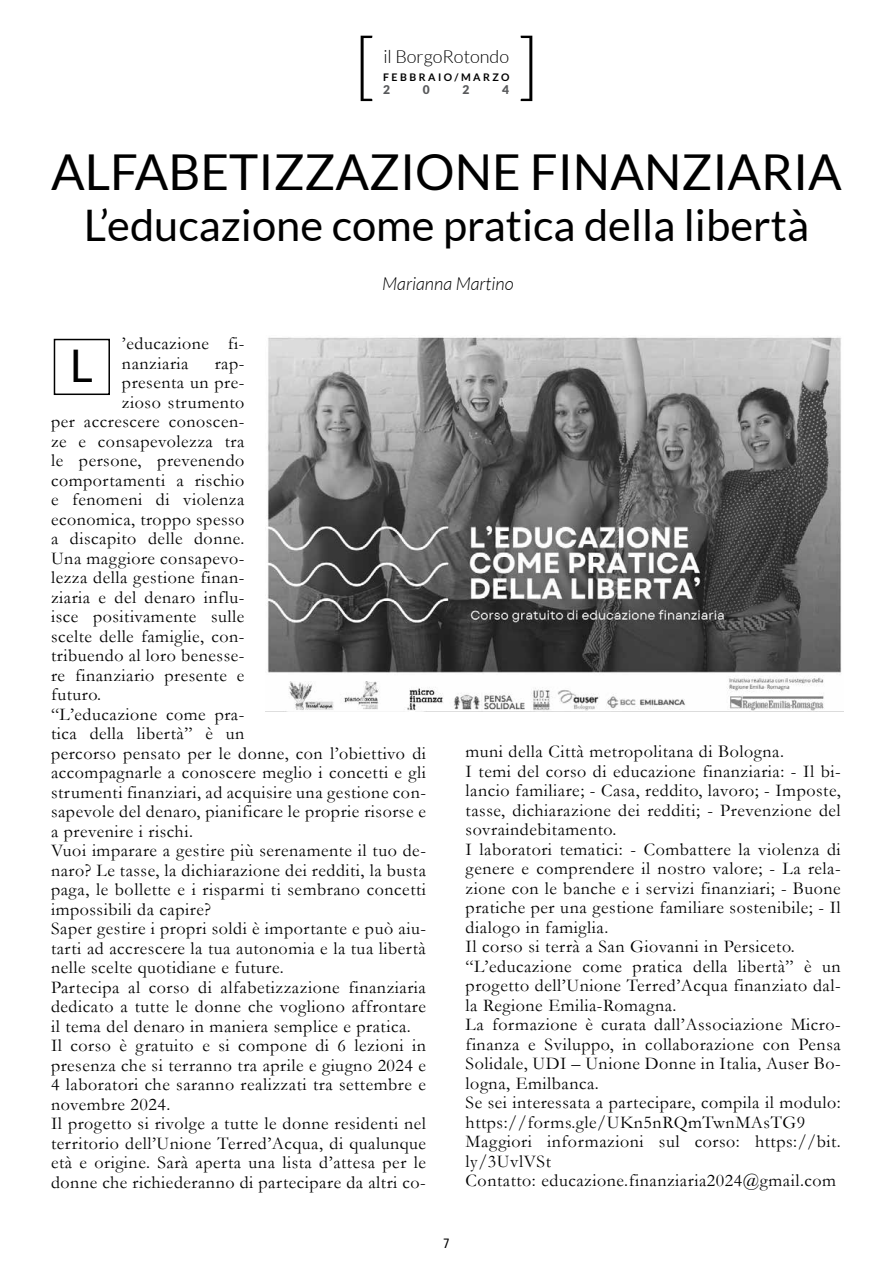
<style>
.page{position:relative;width:893px;height:1263px;background:#fff}
.page>*{position:absolute;margin:0;border:0;box-sizing:border-box;transform-origin:0 0}
.t1{font:300 73.5px "Lato";color:#000}
.t2{font:49.5px "Lato";color:#000}
.t3{font:45px "Lato";color:#000}
.t4{font:43.5px "Lato";color:#000}
.t5{font:18px/19.5px "Garamond";letter-spacing:.03em;color:#000}
.t6{font:italic 300 18px "Lato";color:#000}
.t7{font:300 18px "Lato";color:#000}
.t8{font:condensed 13.5px "Frutiger LT Std";color:#000}
.t9{font:900 12px "Lato";color:#58595b}
.t10{font:700 10.5px "Lato";letter-spacing:.235em;color:#000}
</style>
<div class="page">
<div style="left:54px;top:339px;width:56px;height:56px;border:2px solid #000"></div>
<img style="left:266px;top:337px;width:577px;height:375px">
<h1 class="t1" style="left:354px;top:26px;width:24px">[</h1>
<p class="t7" style="left:383px;top:47px;width:127px">il BorgoRotondo</p>
<p class="t10" style="left:383px;top:72px;width:128px">FEBBRAIO/MARZO</p>
<p class="t9" style="left:383px;top:83px;width:8px">2</p>
<p class="t9" style="left:423px;top:83px;width:8px">0</p>
<p class="t9" style="left:462px;top:83px;width:8px">2</p>
<p class="t9" style="left:502px;top:83px;width:8px">4</p>
<h2 class="t2" style="left:51px;top:145px;width:792px">ALFABETIZZAZIONE FINANZIARIA</h2>
<h3 class="t4" style="left:84px;top:201px;width:727px">L’educazione come pratica della libertà</h3>
<p class="t6" style="left:382px;top:274px;width:133px">Marianna Martino</p>
<p class="t5" style="left:122px;top:334px;width:124px">’educazione fi&shy;nanziaria</p>
<h3 class="t3" style="left:70px;top:340px;width:25px">L</h3>
<p class="t5" style="left:215px;top:353px;width:31px">rap-</p>
<p class="t5" style="left:122px;top:373px;width:124px">presenta un pre-</p>
<p class="t5" style="left:122px;top:392px;width:124px">zioso strumento</p>
<p class="t5" style="left:51px;top:412px;width:195px">per accrescere conoscen-</p>
<p class="t5" style="left:51px;top:431px;width:195px">ze e consapevolezza tra</p>
<p class="t5" style="left:51px;top:451px;width:195px">le persone, prevenendo</p>
<p class="t5" style="left:51px;top:470px;width:195px">comportamenti a rischio</p>
<p class="t5" style="left:51px;top:490px;width:195px">e fenomeni di violenza</p>
<p class="t5" style="left:51px;top:509px;width:195px">economica, troppo spesso</p>
<p class="t5" style="left:51px;top:529px;width:195px">a discapito delle donne.</p>
<p class="t5" style="left:51px;top:548px;width:195px">Una maggiore consapevo-</p>
<p class="t5" style="left:51px;top:568px;width:195px">lezza della gestione finan-</p>
<p class="t5" style="left:51px;top:587px;width:195px">ziaria e del denaro influ-</p>
<p class="t5" style="left:51px;top:607px;width:195px">isce positivamente sulle</p>
<p class="t5" style="left:51px;top:626px;width:195px">scelte delle famiglie, con-</p>
<p class="t5" style="left:51px;top:646px;width:195px">tribuendo al loro benesse-</p>
<p class="t5" style="left:51px;top:665px;width:195px">re finanziario presente e</p>
<p class="t5" style="left:51px;top:685px;width:52px">futuro.</p>
<p class="t5" style="left:51px;top:704px;width:195px">“L’educazione come pra-</p>
<p class="t5" style="left:51px;top:724px;width:195px">tica della libertà” è un</p>
<p class="t5" style="left:51px;top:743px;width:376px">percorso pensato per le donne, con l’obiettivo di</p>
<p class="t5" style="left:51px;top:763px;width:376px">accompagnarle a conoscere meglio i concetti e gli</p>
<p class="t5" style="left:51px;top:782px;width:376px">strumenti finanziari, ad acquisire una gestione con-</p>
<p class="t5" style="left:51px;top:802px;width:376px">sapevole del denaro, pianificare le proprie risorse e</p>
<p class="t5" style="left:51px;top:821px;width:143px">a prevenire i rischi.</p>
<p class="t5" style="left:51px;top:841px;width:377px">Vuoi imparare a gestire più serenamente il tuo de-</p>
<p class="t5" style="left:51px;top:860px;width:376px">naro? Le tasse, la dichiarazione dei redditi, la busta</p>
<p class="t5" style="left:51px;top:880px;width:376px">paga, le bollette e i risparmi ti sembrano concetti</p>
<p class="t5" style="left:51px;top:899px;width:161px">impossibili da capire?</p>
<p class="t5" style="left:51px;top:919px;width:376px">Saper gestire i propri soldi è importante e può aiu-</p>
<p class="t5" style="left:51px;top:938px;width:376px">tarti ad accrescere la tua autonomia e la tua libertà</p>
<p class="t5" style="left:51px;top:958px;width:234px">nelle scelte quotidiane e future.</p>
<p class="t5" style="left:51px;top:977px;width:376px">Partecipa al corso di alfabetizzazione finanziaria</p>
<p class="t5" style="left:51px;top:997px;width:376px">dedicato a tutte le donne che vogliono affrontare</p>
<p class="t5" style="left:51px;top:1016px;width:361px">il tema del denaro in maniera semplice e pratica.</p>
<p class="t5" style="left:51px;top:1036px;width:376px">Il corso è gratuito e si compone di 6 lezioni in</p>
<p class="t5" style="left:51px;top:1055px;width:376px">presenza che si terranno tra aprile e giugno 2024 e</p>
<p class="t5" style="left:51px;top:1075px;width:376px">4 laboratori che saranno realizzati tra settembre e</p>
<p class="t5" style="left:51px;top:1094px;width:121px">novembre 2024.</p>
<p class="t5" style="left:51px;top:1114px;width:376px">Il progetto si rivolge a tutte le donne residenti nel</p>
<p class="t5" style="left:51px;top:1133px;width:376px">territorio dell’Unione Terred’Acqua, di qualunque</p>
<p class="t5" style="left:51px;top:1153px;width:376px">età e origine. Sarà aperta una lista d’attesa per le</p>
<p class="t5" style="left:51px;top:1172px;width:376px">donne che richiederanno di partecipare da altri co-</p>
<p class="t5" style="left:466px;top:742px;width:377px">muni della Città metropolitana di Bologna.<br>I temi del corso di educazione finanziaria: - Il bi&shy;lancio familiare; - Casa, reddito, lavoro; - Imposte, tasse, dichiarazione dei redditi; - Prevenzione del sovraindebitamento.<br>I laboratori tematici: - Combattere la violenza di genere e comprendere il nostro valore; - La rela&shy;zione con le banche e i servizi finanziari; - Buone pratiche per una gestione familiare sostenibile; - Il dialogo in famiglia.<br>Il corso si terrà a San Giovanni in Persiceto. “L’educazione come pratica della libertà” è un progetto dell’Unione Terred’Acqua finanziato dal&shy;la Regione Emilia-Romagna.<br>La formazione è curata dall’Associazione Micro&shy;finanza e Sviluppo, in collaborazione con Pensa Solidale, UDI – Unione Donne in Italia, Auser Bo&shy;logna, Emilbanca.<br>Se sei interessata a partecipare, compila il modulo: https://forms.gle/UKn5nRQmTwnMAsTG9<br>Maggiori informazioni sul corso: https://bit. ly/3UvlVSt<br>Contatto: educazione.finanziaria2024@gmail.com</p>
<p class="t8" style="left:443px;top:1236px;width:8px">7</p>
</div>
